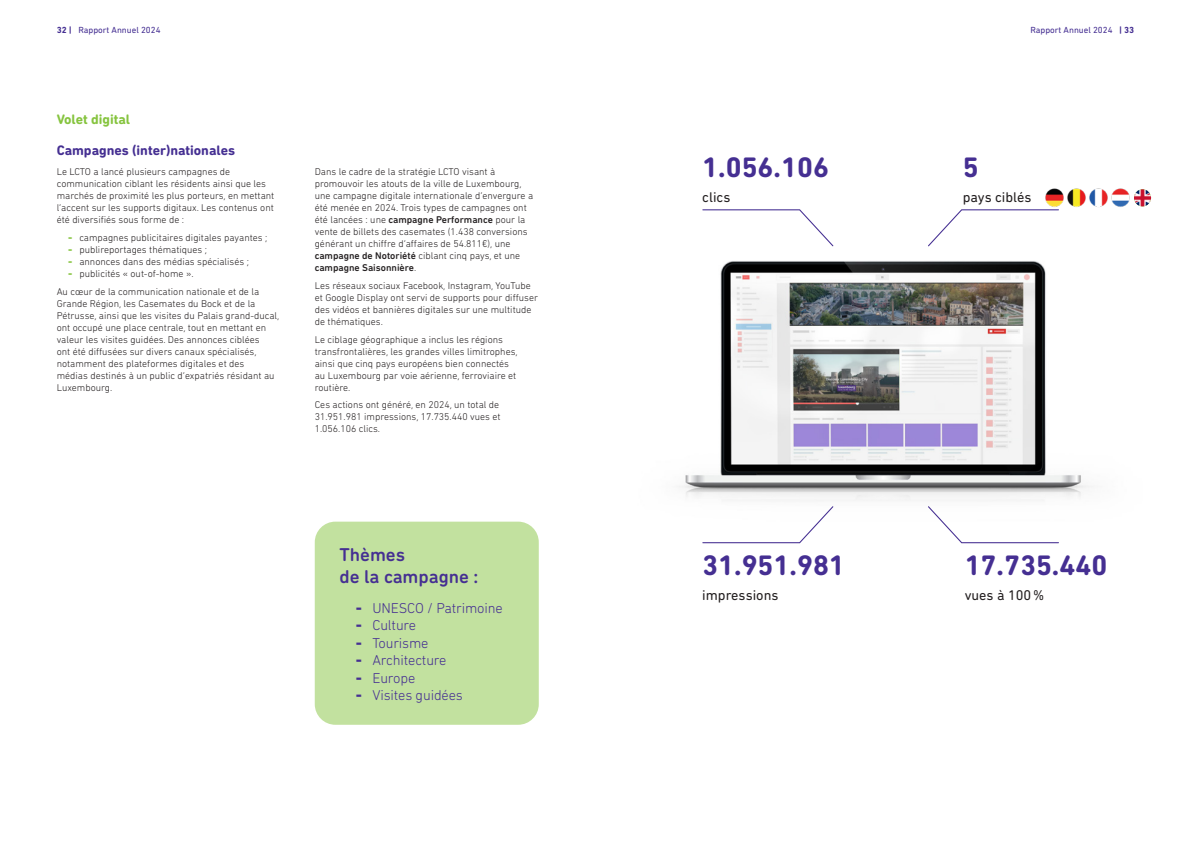
<style>
.page{position:relative;width:1191px;height:842px;background:#fff}
.page>*{position:absolute;margin:0;border:0;box-sizing:border-box;transform-origin:0 0}
.BODY{font:700 28.7px "DIN Next Rounded LT Pro";color:#452f92}
.TITRE_03{font:500 18.9px/22.7px "DIN Next Rounded LT Pro";color:#452f92}
.t1{font:300 14.5px "DIN Next Rounded LT Pro";letter-spacing:-.01em;color:#452f92}
.BODY-2{font:14.4px "DIN Next Rounded LT Pro";color:#231f20}
.TITRE_02{font:700 14px "DIN Next Rounded LT Pro";color:#452f92}
.TITRE_02-2{font:700 14px "DIN Next Rounded LT Pro";color:#86c43f}
.BODY-3{font:300 10px/12px "DIN Next Rounded LT Pro";color:#231f20}
.t2{font:9px "DIN Next Rounded LT Pro";color:#452f92}
.s1{font-weight:700}
.s2{font-family:"DINOT";font-weight:900;color:#86c43f}
.s3{font-weight:500}
.s4{font-family:"DINOT";font-weight:900}
</style>
<div class="page">
<img style="left:679px;top:261px;width:414px;height:240px">
<svg style="left:928px;top:209px;width:131px;height:38px"></svg>
<svg style="left:928px;top:506px;width:131px;height:38px"></svg>
<svg style="left:702px;top:209px;width:132px;height:38px"></svg>
<svg style="left:702px;top:506px;width:132px;height:38px"></svg>
<img style="left:1045px;top:188px;width:19px;height:19px">
<img style="left:1089px;top:188px;width:19px;height:19px">
<img style="left:1111px;top:188px;width:19px;height:19px">
<img style="left:1067px;top:188px;width:19px;height:19px">
<img style="left:1134px;top:189px;width:17px;height:17px;border-radius:8px">
<div style="left:315px;top:522px;width:224px;height:203px;background:#c2e19f;border-radius:21px"></div>
<p class="t2" style="left:57px;top:25px;width:105px"><span class="s1">32 |</span> Rapport Annuel 2024</p>
<p class="t2" style="left:1030px;top:25px;width:105px">Rapport Annuel 2024 <span class="s1">| 33</span></p>
<p class="TITRE_02-2" style="left:57px;top:111px;width:75px">Volet digital</p>
<p class="TITRE_02" style="left:57px;top:142px;width:180px">Campagnes (inter)nationales</p>
<p class="BODY-3" style="left:57px;top:166px;width:219px">Le LCTO a lancé plusieurs campagnes de communication ciblant les résidents ainsi que les marchés de proximité les plus porteurs, en mettant l’accent sur les supports digitaux. Les contenus ont été diversifiés sous forme de :</p>
<p class="BODY-3" style="left:68px;top:232px;width:201px"><span class="s2">-</span> campagnes publicitaires digitales payantes ;</p>
<p class="BODY-3" style="left:68px;top:244px;width:141px"><span class="s2">-</span> publireportages thématiques ;</p>
<p class="BODY-3" style="left:68px;top:256px;width:182px"><span class="s2">-</span> annonces dans des médias spécialisés ;</p>
<p class="BODY-3" style="left:68px;top:268px;width:127px"><span class="s2">-</span> publicités « out-of-home ».</p>
<p class="BODY-3" style="left:57px;top:285px;width:224px">Au cœur de la communication nationale et de la Grande Région, les Casemates du Bock et de la Pétrusse, ainsi que les visites du Palais grand-ducal, ont occupé une place centrale, tout en mettant en valeur les visites guidées. Des annonces ciblées<br>ont été diffusées sur divers canaux spécialisés, notamment des plateformes digitales et des<br>médias destinés à un public d’expatriés résidant au Luxembourg.</p>
<p class="BODY-3" style="left:315px;top:166px;width:220px">Dans le cadre de la stratégie LCTO visant à promouvoir les atouts de la ville de Luxembourg, une campagne digitale internationale d’envergure a été menée en 2024. Trois types de campagnes ont été lancées : une <span class="s3">campagne Performance</span> pour la vente de billets des casemates (1.438 conversions générant un chiffre d’affaires de 54.811€), une <span class="s3">campagne de Notoriété</span> ciblant cinq pays, et une <span class="s3">campagne Saisonnière</span>.</p>
<p class="BODY-3" style="left:315px;top:280px;width:225px">Les réseaux sociaux Facebook, Instagram, YouTube et Google Display ont servi de supports pour diffuser des vidéos et bannières digitales sur une multitude de thématiques.</p>
<p class="BODY-3" style="left:315px;top:333px;width:204px">Le ciblage géographique a inclus les régions transfrontalières, les grandes villes limitrophes, ainsi que cinq pays européens bien connectés au Luxembourg par voie aérienne, ferroviaire et routière.</p>
<p class="BODY-3" style="left:315px;top:399px;width:187px">Ces actions ont généré, en 2024, un total de<br>31.951.981 impressions, 17.735.440 vues et<br>1.056.106 clics.</p>
<p class="TITRE_03" style="left:339px;top:542px;width:140px">Thèmes<br>de la campagne :</p>
<p class="t1" style="left:356px;top:600px;width:148px"><span class="s4">-</span> UNESCO / Patrimoine</p>
<p class="t1" style="left:356px;top:617px;width:62px"><span class="s4">-</span> Culture</p>
<p class="t1" style="left:356px;top:634px;width:74px"><span class="s4">-</span> Tourisme</p>
<p class="t1" style="left:356px;top:652px;width:92px"><span class="s4">-</span> Architecture</p>
<p class="t1" style="left:356px;top:669px;width:61px"><span class="s4">-</span> Europe</p>
<p class="t1" style="left:356px;top:687px;width:108px"><span class="s4">-</span> Visites guidées</p>
<p class="BODY" style="left:702px;top:150px;width:128px">1.056.106</p>
<p class="BODY-2" style="left:702px;top:189px;width:30px">clics</p>
<p class="BODY" style="left:962px;top:150px;width:17px">5</p>
<p class="BODY-2" style="left:962px;top:189px;width:70px">pays ciblés</p>
<p class="BODY" style="left:702px;top:548px;width:144px">31.951.981</p>
<p class="BODY-2" style="left:702px;top:587px;width:78px">impressions</p>
<p class="BODY" style="left:964px;top:548px;width:144px">17.735.440</p>
<p class="BODY-2" style="left:964px;top:587px;width:81px">vues à 100%</p>
</div>
